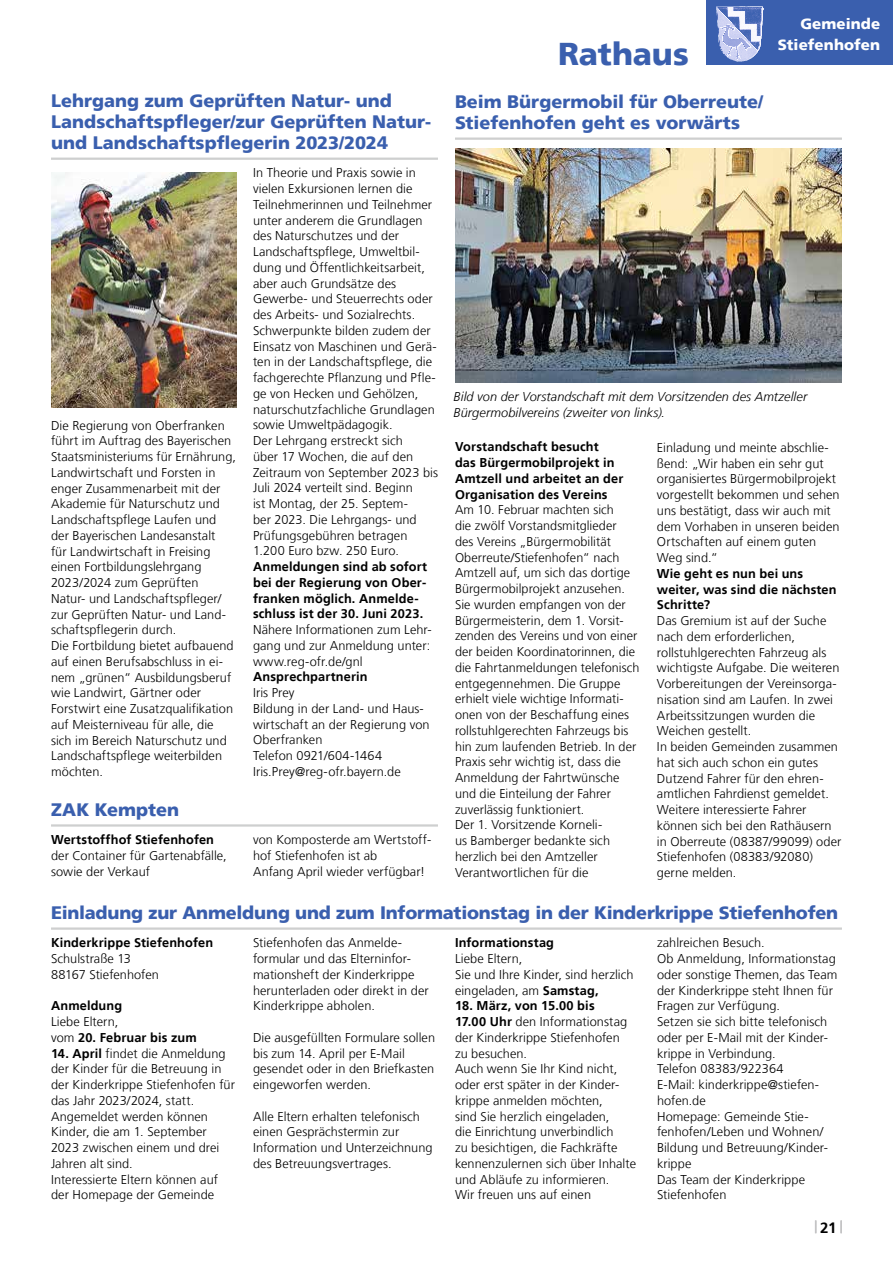
<style>
.page{position:relative;width:893px;height:1263px;background:#fff}
.page>*{position:absolute;margin:0;border:0;box-sizing:border-box;transform-origin:0 0}
.t1{font:900 31.5px "Frutiger LT";letter-spacing:-.005em;color:#3a5fae}
.t2{font:900 18px/21px "Frutiger LT";letter-spacing:-.005em;color:#3a5fae}
.t3{font:900 15px/21px "Frutiger LT";letter-spacing:.005em;color:#fff;text-align:right}
.t4{font:700 15px "Frutiger LT";color:#000}
.t5{font:300 12.75px/15.8px "Frutiger LT";letter-spacing:.005em;color:#000}
.t6{font:700 12.75px/15.8px "Frutiger LT";letter-spacing:.01em;color:#000}
.t7{font:italic 300 12.75px/15.8px "Frutiger LT";letter-spacing:.005em;color:#000}
.s1{font-weight:300}
.s2{font-weight:700}
</style>
<div class="page">
<svg style="left:815px;top:1220px;width:1px;height:13px"></svg>
<svg style="left:840px;top:1220px;width:2px;height:13px"></svg>
<div style="left:706px;top:0;width:187px;height:65px;background:#3a5fae"></div>
<img style="left:716px;top:6px;width:48px;height:56px">
<hr style="left:51px;top:927px;width:791px;height:3px;background:#cecfcf">
<hr style="left:455px;top:138px;width:387px;height:2px;background:#cecfcf">
<img style="left:455px;top:149px;width:387px;height:233px">
<hr style="left:51px;top:158px;width:387px;height:2px;background:#cecfcf">
<img style="left:51px;top:172px;width:185px;height:235px">
<hr style="left:51px;top:824px;width:387px;height:3px;background:#cecfcf">
<h2 class="t2" style="left:51px;top:90px;width:382px">Lehrgang zum Geprüften Natur- und<br>Landschaftspfleger/zur Geprüften Natur&shy;und Landschaftspflegerin 2023/2024</h2>
<p class="t5" style="left:51px;top:418px;width:186px">Die Regierung von Oberfranken führt im Auftrag des Bayerischen<br>Staatsministeriums für Ernährung,<br>Landwirtschaft und Forsten in enger Zusammenarbeit mit der<br>Akademie für Naturschutz und<br>Landschaftspflege Laufen und der Bayerischen Landesanstalt<br>für Landwirtschaft in Freising einen Fortbildungslehrgang<br>2023/2024 zum Geprüften<br>Natur- und Landschaftspfleger/ zur Geprüften Natur- und Land&shy;schaftspflegerin durch.<br>Die Fortbildung bietet aufbauend auf einen Berufsabschluss in ei&shy;nem „grünen“ Ausbildungsberuf wie Landwirt, Gärtner oder<br>Forstwirt eine Zusatzqualifikation auf Meisterniveau für alle, die sich im Bereich Naturschutz und<br>Landschaftspflege weiterbilden möchten.</p>
<h2 class="t2" style="left:51px;top:799px;width:130px">ZAK Kempten</h2>
<p class="t6" style="left:51px;top:832px;width:165px">Wertstoffhof Stiefenhofen</p>
<p class="t5" style="left:51px;top:848px;width:177px">der Container für Gartenabfälle, sowie der Verkauf</p>
<p class="t5" style="left:253px;top:165px;width:186px">In Theorie und Praxis sowie in vielen Exkursionen lernen die<br>Teilnehmerinnen und Teilnehmer unter anderem die Grundlagen des Naturschutzes und der<br>Landschaftspflege, Umweltbil&shy;dung und Öffentlichkeitsarbeit, aber auch Grundsätze des<br>Gewerbe- und Steuerrechts oder des Arbeits- und Sozialrechts.<br>Schwerpunkte bilden zudem der<br>Einsatz von Maschinen und Gerä&shy;ten in der Landschaftspflege, die fachgerechte Pflanzung und Pfle&shy;ge von Hecken und Gehölzen, naturschutzfachliche Grundlagen sowie Umweltpädagogik.<br>Der Lehrgang erstreckt sich<br>über 17 Wochen, die auf den<br>Zeitraum von September 2023 bis<br>Juli 2024 verteilt sind. Beginn<br>ist Montag, der 25. Septem-<br>ber 2023. Die Lehrgangs- und<br>Prüfungsgebühren betragen<br>1.200 Euro bzw. 250 Euro.</p>
<p class="t6" style="left:253px;top:559px;width:176px">Anmeldungen sind ab sofort bei der Regierung von Ober&shy;franken möglich. Anmelde&shy;schluss ist der 30. Juni 2023.</p>
<p class="t5" style="left:253px;top:622px;width:180px;text-align:justify">Nähere Informationen zum Lehr&shy;gang und zur Anmeldung unter: www.reg-ofr.de/gnl</p>
<p class="t6" style="left:253px;top:669px;width:116px">Ansprechpartnerin</p>
<p class="t5" style="left:253px;top:685px;width:178px">Iris Prey<br>Bildung in der Land- und Haus&shy;wirtschaft an der Regierung von<br>Oberfranken<br>Telefon 0921/604-1464<br>Iris.Prey@reg-ofr.bayern.de</p>
<p class="t5" style="left:253px;top:832px;width:180px">von Komposterde am Wertstoff&shy;hof Stiefenhofen ist ab<br>Anfang April wieder verfügbar!</p>
<h1 class="t1" style="left:558px;top:35px;width:132px">Rathaus</h1>
<h2 class="t2" style="left:455px;top:91px;width:310px">Beim Bürgermobil für Oberreute/<br>Stiefenhofen geht es vorwärts</h2>
<p class="t3" style="left:778px;top:13px;width:104px">Gemeinde<br>Stiefenhofen</p>
<p class="t7" style="left:454px;top:389px;width:355px">Bild von der Vorstandschaft mit dem Vorsitzenden des Amtzeller<br>Bürgermobilvereins (zweiter von links).</p>
<p class="t6" style="left:455px;top:439px;width:170px">Vorstandschaft besucht<br>das Bürgermobilprojekt in<br>Amtzell und arbeitet an der<br>Organisation des Vereins</p>
<p class="t5" style="left:455px;top:502px;width:186px">Am 10. Februar machten sich<br>die zwölf Vorstandsmitglieder<br>des Vereins „Bürgermobilität<br>Oberreute/Stiefenhofen“ nach<br>Amtzell auf, um sich das dortige<br>Bürgermobilprojekt anzusehen.<br>Sie wurden empfangen von der<br>Bürgermeisterin, dem 1. Vorsit&shy;zenden des Vereins und von einer der beiden Koordinatorinnen, die die Fahrtanmeldungen telefonisch entgegennehmen. Die Gruppe erhielt viele wichtige Informati&shy;onen von der Beschaffung eines rollstuhlgerechten Fahrzeugs bis hin zum laufenden Betrieb. In der<br>Praxis sehr wichtig ist, dass die<br>Anmeldung der Fahrtwünsche und die Einteilung der Fahrer zuverlässig funktioniert.<br>Der 1. Vorsitzende Korneli-<br>us Bamberger bedankte sich herzlich bei den Amtzeller<br>Verantwortlichen für die</p>
<p class="t5" style="left:657px;top:440px;width:184px">Einladung und meinte abschlie&shy;ßend: „Wir haben ein sehr gut organisiertes Bürgermobilprojekt vorgestellt bekommen und sehen uns bestätigt, dass wir auch mit dem Vorhaben in unseren beiden<br>Ortschaften auf einem guten<br>Weg sind.“</p>
<p class="t6" style="left:657px;top:566px;width:181px">Wie geht es nun bei uns weiter, was sind die nächsten<br>Schritte?</p>
<p class="t5" style="left:657px;top:613px;width:186px">Das Gremium ist auf der Suche nach dem erforderlichen, rollstuhlgerechten Fahrzeug als wichtigste Aufgabe. Die weiteren<br>Vorbereitungen der Vereinsorga&shy;nisation sind am Laufen. In zwei<br>Arbeitssitzungen wurden die<br>Weichen gestellt.<br>In beiden Gemeinden zusammen hat sich auch schon ein gutes<br>Dutzend Fahrer für den ehren&shy;amtlichen Fahrdienst gemeldet.<br>Weitere interessierte Fahrer können sich bei den Rathäusern in Oberreute (08387/99099) oder<br>Stiefenhofen (08383/92080) gerne melden.</p>
<h2 class="t2" style="left:51px;top:902px;width:789px">Einladung zur Anmeldung und zum Informationstag in der Kinderkrippe Stiefenhofen</h2>
<p class="t6" style="left:51px;top:935px;width:164px">Kinderkrippe Stiefenhofen</p>
<p class="t5" style="left:51px;top:951px;width:109px">Schulstraße 13<br>88167 Stiefenhofen</p>
<p class="t6" style="left:51px;top:998px;width:73px">Anmeldung</p>
<p class="t6" style="left:51px;top:1014px;width:147px"><span class="s1">Liebe Eltern,<br>vom</span> 20. Februar bis zum</p>
<p class="t5" style="left:51px;top:1046px;width:185px"><span class="s2">14. April</span> findet die Anmeldung der Kinder für die Betreuung in der Kinderkrippe Stiefenhofen für das Jahr 2023/2024, statt.<br>Angemeldet werden können<br>Kinder, die am 1. September<br>2023 zwischen einem und drei<br>Jahren alt sind.<br>Interessierte Eltern können auf der Homepage der Gemeinde</p>
<p class="t6" style="left:455px;top:935px;width:101px">Informationstag</p>
<p class="t5" style="left:455px;top:951px;width:180px">Liebe Eltern,<br>Sie und Ihre Kinder, sind herzlich eingeladen, am <span class="s2">Samstag,</span></p>
<p class="t5" style="left:455px;top:998px;width:183px"><span class="s2">18. März, von 15.00 bis<br>17.00 Uhr</span> den Informationstag der Kinderkrippe Stiefenhofen<br>zu besuchen.<br>Auch wenn Sie Ihr Kind nicht, oder erst später in der Kinder&shy;krippe anmelden möchten,<br>sind Sie herzlich eingeladen,<br>die Einrichtung unverbindlich<br>zu besichtigen, die Fachkräfte kennenzulernen sich über Inhalte und Abläufe zu informieren.<br>Wir freuen uns auf einen</p>
<p class="t5" style="left:253px;top:935px;width:177px">Stiefenhofen das Anmelde&shy;formular und das Elterninfor&shy;mationsheft der Kinderkrippe herunterladen oder direkt in der<br>Kinderkrippe abholen.</p>
<p class="t5" style="left:253px;top:1030px;width:184px">Die ausgefüllten Formulare sollen bis zum 14. April per E-Mail gesendet oder in den Briefkasten eingeworfen werden.</p>
<p class="t5" style="left:253px;top:1108px;width:181px">Alle Eltern erhalten telefonisch einen Gesprächstermin zur<br>Information und Unterzeichnung des Betreuungsvertrages.</p>
<p class="t5" style="left:657px;top:935px;width:182px">zahlreichen Besuch.<br>Ob Anmeldung, Informationstag oder sonstige Themen, das Team der Kinderkrippe steht Ihnen für<br>Fragen zur Verfügung.<br>Setzen sie sich bitte telefonisch oder per E-Mail mit der Kinder&shy;krippe in Verbindung.<br>Telefon 08383/922364<br>E-Mail: kinderkrippe@stiefen&shy;hofen.de<br>Homepage: Gemeinde Stie&shy;fenhofen/Leben und Wohnen/<br>Bildung und Betreuung/Kinder&shy;krippe<br>Das Team der Kinderkrippe<br>Stiefenhofen</p>
<p class="t4" style="left:820px;top:1218px;width:18px">21</p>
</div>
